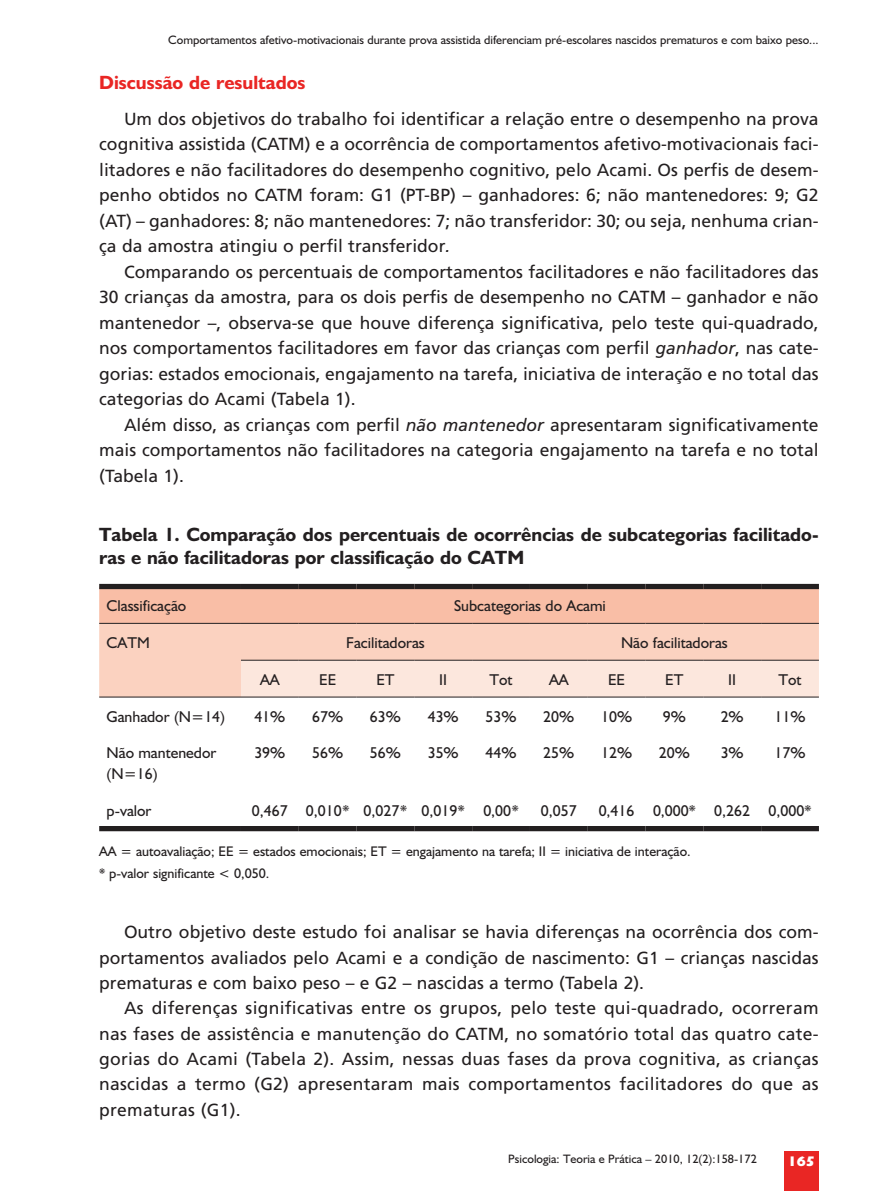
<style>
.page{position:relative;width:893px;height:1191px;background:#fff}
.page>*{position:absolute;margin:0;border:0;box-sizing:border-box;transform-origin:0 0}
.t1{font:700 19.25px/23.6px "Humanist 521 BT";color:#231f20}
.t2{font:700 19.25px "Humanist 521 BT";color:#e92624}
.t3{font:17.5px/25.6px "Frutiger";color:#231f20;text-align:justify}
.t4{font:15.75px/21px "Humanist 521 BT";color:#231f20}
.t5{font:14px/21.9px "Humanist 521 BT";color:#231f20}
.t6{font:800 14px "Humanist 521 BT";color:#fff}
.t7{font:12.25px "Humanist 521 BT";color:#231f20}
.s1{font-style:italic}
</style>
<div class="page">
<div style="left:784px;top:1151px;width:35px;height:40px;background:#e92624"></div>
<div style="left:99px;top:589px;width:720px;height:34px;background:#f9bea6"></div>
<div style="left:99px;top:624px;width:720px;height:72px;background:#fbd2c0"></div>
<div style="left:241px;top:661px;width:578px;height:35px;background:#fce7dd"></div>
<div style="left:99px;top:584px;width:142px;height:5px;background:#231f20"></div>
<div style="left:241px;top:584px;width:58px;height:5px;background:#231f20"></div>
<div style="left:299px;top:584px;width:58px;height:5px;background:#231f20"></div>
<div style="left:357px;top:584px;width:57px;height:5px;background:#231f20"></div>
<div style="left:414px;top:584px;width:58px;height:5px;background:#231f20"></div>
<div style="left:472px;top:584px;width:58px;height:5px;background:#231f20"></div>
<div style="left:530px;top:584px;width:58px;height:5px;background:#231f20"></div>
<div style="left:588px;top:584px;width:57px;height:5px;background:#231f20"></div>
<div style="left:645px;top:584px;width:58px;height:5px;background:#231f20"></div>
<div style="left:703px;top:584px;width:58px;height:5px;background:#231f20"></div>
<div style="left:761px;top:584px;width:58px;height:5px;background:#231f20"></div>
<div style="left:99px;top:826px;width:142px;height:5px;background:#231f20"></div>
<div style="left:241px;top:826px;width:58px;height:5px;background:#231f20"></div>
<div style="left:299px;top:826px;width:58px;height:5px;background:#231f20"></div>
<div style="left:357px;top:826px;width:57px;height:5px;background:#231f20"></div>
<div style="left:414px;top:826px;width:58px;height:5px;background:#231f20"></div>
<div style="left:472px;top:826px;width:58px;height:5px;background:#231f20"></div>
<div style="left:530px;top:826px;width:58px;height:5px;background:#231f20"></div>
<div style="left:588px;top:826px;width:57px;height:5px;background:#231f20"></div>
<div style="left:645px;top:826px;width:58px;height:5px;background:#231f20"></div>
<div style="left:703px;top:826px;width:58px;height:5px;background:#231f20"></div>
<div style="left:761px;top:826px;width:58px;height:5px;background:#231f20"></div>
<hr style="left:99px;top:623px;width:142px;height:1px;background:#231f20">
<hr style="left:241px;top:623px;width:58px;height:1px;background:#231f20">
<hr style="left:299px;top:623px;width:58px;height:1px;background:#231f20">
<hr style="left:357px;top:623px;width:57px;height:1px;background:#231f20">
<hr style="left:414px;top:623px;width:58px;height:1px;background:#231f20">
<hr style="left:472px;top:623px;width:58px;height:1px;background:#231f20">
<hr style="left:530px;top:623px;width:58px;height:1px;background:#231f20">
<hr style="left:588px;top:623px;width:57px;height:1px;background:#231f20">
<hr style="left:645px;top:623px;width:58px;height:1px;background:#231f20">
<hr style="left:703px;top:623px;width:58px;height:1px;background:#231f20">
<hr style="left:761px;top:623px;width:58px;height:1px;background:#231f20">
<hr style="left:241px;top:660px;width:58px;height:1px;background:#231f20">
<hr style="left:299px;top:660px;width:58px;height:1px;background:#231f20">
<hr style="left:357px;top:660px;width:57px;height:1px;background:#231f20">
<hr style="left:414px;top:660px;width:58px;height:1px;background:#231f20">
<hr style="left:472px;top:660px;width:58px;height:1px;background:#231f20">
<hr style="left:530px;top:660px;width:58px;height:1px;background:#231f20">
<hr style="left:588px;top:660px;width:57px;height:1px;background:#231f20">
<hr style="left:645px;top:660px;width:58px;height:1px;background:#231f20">
<hr style="left:703px;top:660px;width:58px;height:1px;background:#231f20">
<hr style="left:761px;top:660px;width:58px;height:1px;background:#231f20">
<hr style="left:99px;top:696px;width:142px;height:1px;background:#231f20">
<hr style="left:241px;top:696px;width:58px;height:1px;background:#231f20">
<hr style="left:299px;top:696px;width:58px;height:1px;background:#231f20">
<hr style="left:357px;top:696px;width:57px;height:1px;background:#231f20">
<hr style="left:414px;top:696px;width:58px;height:1px;background:#231f20">
<hr style="left:472px;top:696px;width:58px;height:1px;background:#231f20">
<hr style="left:530px;top:696px;width:58px;height:1px;background:#231f20">
<hr style="left:588px;top:696px;width:57px;height:1px;background:#231f20">
<hr style="left:645px;top:696px;width:58px;height:1px;background:#231f20">
<hr style="left:703px;top:696px;width:58px;height:1px;background:#231f20">
<hr style="left:761px;top:696px;width:58px;height:1px;background:#231f20">
<p class="t7" style="left:168px;top:32px;width:652px">Comportamentos afetivo-motivacionais durante prova assistida diferenciam pré-escolares nascidos prematuros e com baixo peso...</p>
<p class="t2" style="left:99px;top:71px;width:208px">Discussão de resultados</p>
<p class="t3" style="left:99px;top:106px;width:721px;text-indent:25px">Um dos objetivos do trabalho foi identificar a relação entre o desempenho na prova cognitiva assistida (CATM) e a ocorrência de comportamentos afetivo-motivacionais faci&shy;litadores e não facilitadores do desempenho cognitivo, pelo Acami. Os perfis de desem&shy;penho obtidos no CATM foram: G1 (PT-BP) – ganhadores: 6; não mantenedores: 9; G2 (AT) – ganhadores: 8; não mantenedores: 7; não transferidor: 30; ou seja, nenhuma crian&shy;ça da amostra atingiu o perfil transferidor<span class="s1">.</span></p>
<p class="t3" style="left:99px;top:259px;width:721px;text-indent:25px">Comparando os percentuais de comportamentos facilitadores e não facilitadores das 30 crianças da amostra, para os dois perfis de desempenho no CATM – ganhador e não mantenedor –, observa-se que houve diferença significativa, pelo teste qui-quadrado, nos comportamentos facilitadores em favor das crianças com perfil <span class="s1">ganhador</span>, nas cate&shy;gorias: estados emocionais, engajamento na tarefa, iniciativa de interação e no total das categorias do Acami (Tabela 1).</p>
<p class="t3" style="left:99px;top:412px;width:721px;text-indent:25px">Além disso, as crianças com perfil <span class="s1">não mantenedor</span> apresentaram significativamente mais comportamentos não facilitadores na categoria engajamento na tarefa e no total (Tabela 1).</p>
<p class="t1" style="left:99px;top:522px;width:721px">Tabela 1. Comparação dos percentuais de ocorrências de subcategorias facilitado‑ ras e não facilitadoras por classificação do CATM</p>
<p class="t4" style="left:107px;top:595px;width:81px">Classificação</p>
<p class="t4" style="left:454px;top:595px;width:153px">Subcategorias do Acami</p>
<p class="t4" style="left:107px;top:631px;width:45px">CATM</p>
<p class="t4" style="left:346px;top:631px;width:80px">Facilitadoras</p>
<p class="t4" style="left:621px;top:631px;width:108px">Não facilitadoras</p>
<p class="t4" style="left:260px;top:668px;width:21px">AA</p>
<p class="t4" style="left:319px;top:668px;width:19px">EE</p>
<p class="t4" style="left:376px;top:668px;width:20px">ET</p>
<p class="t4" style="left:439px;top:668px;width:9px">II</p>
<p class="t4" style="left:489px;top:668px;width:25px">Tot</p>
<p class="t4" style="left:549px;top:668px;width:21px">AA</p>
<p class="t4" style="left:608px;top:668px;width:19px">EE</p>
<p class="t4" style="left:665px;top:668px;width:20px">ET</p>
<p class="t4" style="left:728px;top:668px;width:9px">II</p>
<p class="t4" style="left:778px;top:668px;width:25px">Tot</p>
<p class="t4" style="left:107px;top:705px;width:120px">Ganhador (N=14)</p>
<p class="t4" style="left:254px;top:705px;width:33px">41%</p>
<p class="t4" style="left:312px;top:705px;width:33px">67%</p>
<p class="t4" style="left:370px;top:705px;width:33px">63%</p>
<p class="t4" style="left:428px;top:705px;width:33px">43%</p>
<p class="t4" style="left:485px;top:705px;width:33px">53%</p>
<p class="t4" style="left:543px;top:705px;width:33px">20%</p>
<p class="t4" style="left:601px;top:705px;width:33px">10%</p>
<p class="t4" style="left:663px;top:705px;width:25px">9%</p>
<p class="t4" style="left:721px;top:705px;width:25px">2%</p>
<p class="t4" style="left:774px;top:705px;width:33px">11%</p>
<p class="t4" style="left:107px;top:742px;width:111px">Não mantenedor (N=16)</p>
<p class="t4" style="left:254px;top:742px;width:33px">39%</p>
<p class="t4" style="left:312px;top:742px;width:33px">56%</p>
<p class="t4" style="left:370px;top:742px;width:33px">56%</p>
<p class="t4" style="left:428px;top:742px;width:33px">35%</p>
<p class="t4" style="left:485px;top:742px;width:33px">44%</p>
<p class="t4" style="left:543px;top:742px;width:33px">25%</p>
<p class="t4" style="left:601px;top:742px;width:33px">12%</p>
<p class="t4" style="left:659px;top:742px;width:33px">20%</p>
<p class="t4" style="left:721px;top:742px;width:25px">3%</p>
<p class="t4" style="left:774px;top:742px;width:33px">17%</p>
<p class="t4" style="left:107px;top:800px;width:46px">p-valor</p>
<p class="t4" style="left:252px;top:800px;width:268px">0,467 0,010* 0,027* 0,019* 0,00*</p>
<p class="t4" style="left:541px;top:800px;width:37px">0,057</p>
<p class="t4" style="left:599px;top:800px;width:214px">0,416 0,000* 0,262 0,000*</p>
<p class="t5" style="left:99px;top:840px;width:593px">AA = autoavaliação; EE = estados emocionais; ET = engajamento na tarefa; II = iniciativa de interação. * p-valor significante &lt; 0,050.</p>
<p class="t3" style="left:99px;top:919px;width:721px;text-indent:25px">Outro objetivo deste estudo foi analisar se havia diferenças na ocorrência dos com&shy;portamentos avaliados pelo Acami e a condição de nascimento: G1 – crianças nascidas prematuras e com baixo peso – e G2 – nascidas a termo (Tabela 2).</p>
<p class="t3" style="left:99px;top:995px;width:721px;text-indent:25px">As diferenças significativas entre os grupos, pelo teste qui-quadrado, ocorreram nas fases de assistência e manutenção do CATM, no somatório total das quatro cate&shy;gorias do Acami (Tabela 2). Assim, nessas duas fases da prova cognitiva, as crianças nascidas a termo (G2) apresentaram mais comportamentos facilitadores do que as prematuras (G1).</p>
<p class="t7" style="left:508px;top:1150px;width:250px">Psicologia: Teoria e Prática – 2010, 12(2):158-172</p>
<p class="t6" style="left:788px;top:1152px;width:29px">165</p>
</div>
